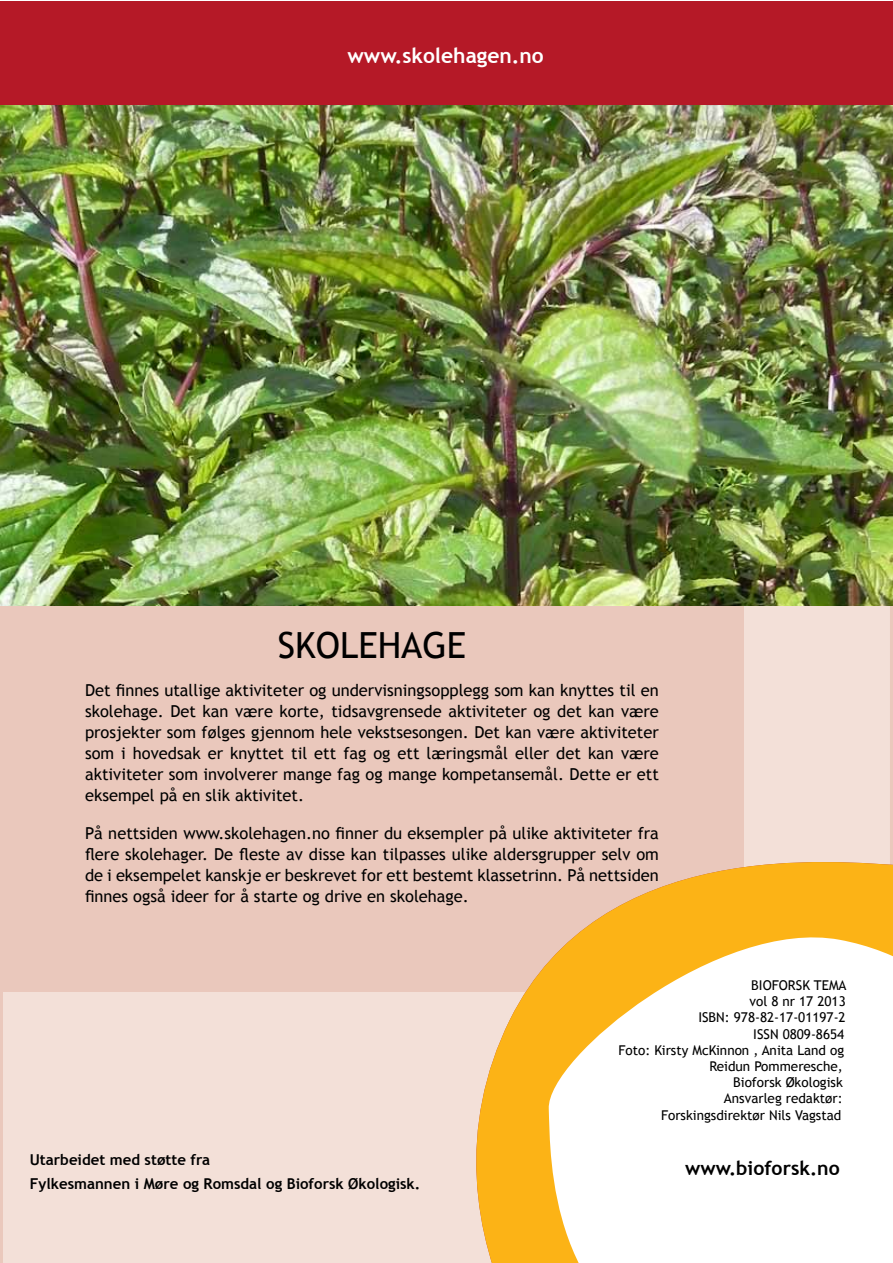
<style>
.page{position:relative;width:893px;height:1263px;background:#fff}
.page>*{position:absolute;margin:0;border:0;box-sizing:border-box;transform-origin:0 0}
.t1{font:36px "Trebuchet MS";color:#000}
.t2{font:700 21px "Trebuchet MS";color:#fff}
.t3{font:700 19.5px "Trebuchet MS";color:#000}
.t4{font:16.5px/21px "Trebuchet MS";color:#000;text-align:justify}
.t5{font:700 15px/24px "Trebuchet MS";color:#000}
.t6{font:13.5px "Trebuchet MS";color:#000}
</style>
<div class="page">
<div style="left:0;top:606px;width:893px;height:657px;background:#f3e0d8"></div>
<div style="left:0;top:1px;width:893px;height:111px;background:#b51927"></div>
<div style="left:30px;top:1154px;width:422px;height:92px;background:#f3e0d8"></div>
<div style="left:0;top:578px;width:744px;height:413px;background:#eac8bc"></div>
<svg style="left:476px;top:862px;width:417px;height:401px;fill:#fcb316"></svg>
<svg style="left:547px;top:918px;width:346px;height:345px"></svg>
<img style="left:0;top:105px;width:893px;height:501px">
<p class="t2" style="left:347px;top:42px;width:198px">www.skolehagen.no</p>
<h1 class="t1" style="left:278px;top:624px;width:190px">SKOLEHAGE</h1>
<p class="t4" style="left:85px;top:680px;width:575px">Det finnes utallige aktiviteter og undervisningsopplegg som kan knyttes til en skolehage. Det kan være korte, tidsavgrensede aktiviteter og det kan være prosjekter som følges gjennom hele vekstsesongen. Det kan være aktiviteter som i hovedsak er knyttet til ett fag og ett læringsmål eller det kan være aktiviteter som involverer mange fag og mange kompetansemål. Dette er ett eksempel på en slik aktivitet.</p>
<p class="t4" style="left:85px;top:823px;width:575px">På nettsiden www.skolehagen.no finner du eksempler på ulike aktiviteter fra flere skolehager. De fleste av disse kan tilpasses ulike aldersgrupper selv om de i eksempelet kanskje er beskrevet for ett bestemt klassetrinn. På nettsiden finnes også ideer for å starte og drive en skolehage.</p>
<p class="t5" style="left:30px;top:1148px;width:392px">Utarbeidet med støtte fra<br>Fylkesmannen i Møre og Romsdal og Bioforsk Økologisk.</p>
<p class="t6" style="left:751px;top:977px;width:97px">BIOFORSK TEMA</p>
<p class="t6" style="left:749px;top:993px;width:98px">vol 8 nr 17 2013</p>
<p class="t6" style="left:698px;top:1009px;width:149px">ISBN: 978-82-17-01197-2</p>
<p class="t6" style="left:753px;top:1026px;width:92px">ISSN 0809-8654</p>
<p class="t6" style="left:618px;top:1042px;width:227px">Foto: Kirsty McKinnon , Anita Land og</p>
<p class="t6" style="left:709px;top:1058px;width:135px">Reidun Pommeresche,</p>
<p class="t6" style="left:733px;top:1074px;width:111px">Bioforsk Økologisk</p>
<p class="t6" style="left:724px;top:1090px;width:120px">Ansvarleg redaktør:</p>
<p class="t6" style="left:661px;top:1107px;width:182px">Forskingsdirektør Nils Vagstad</p>
<p class="t3" style="left:685px;top:1156px;width:156px">www.bioforsk.no</p>
</div>
